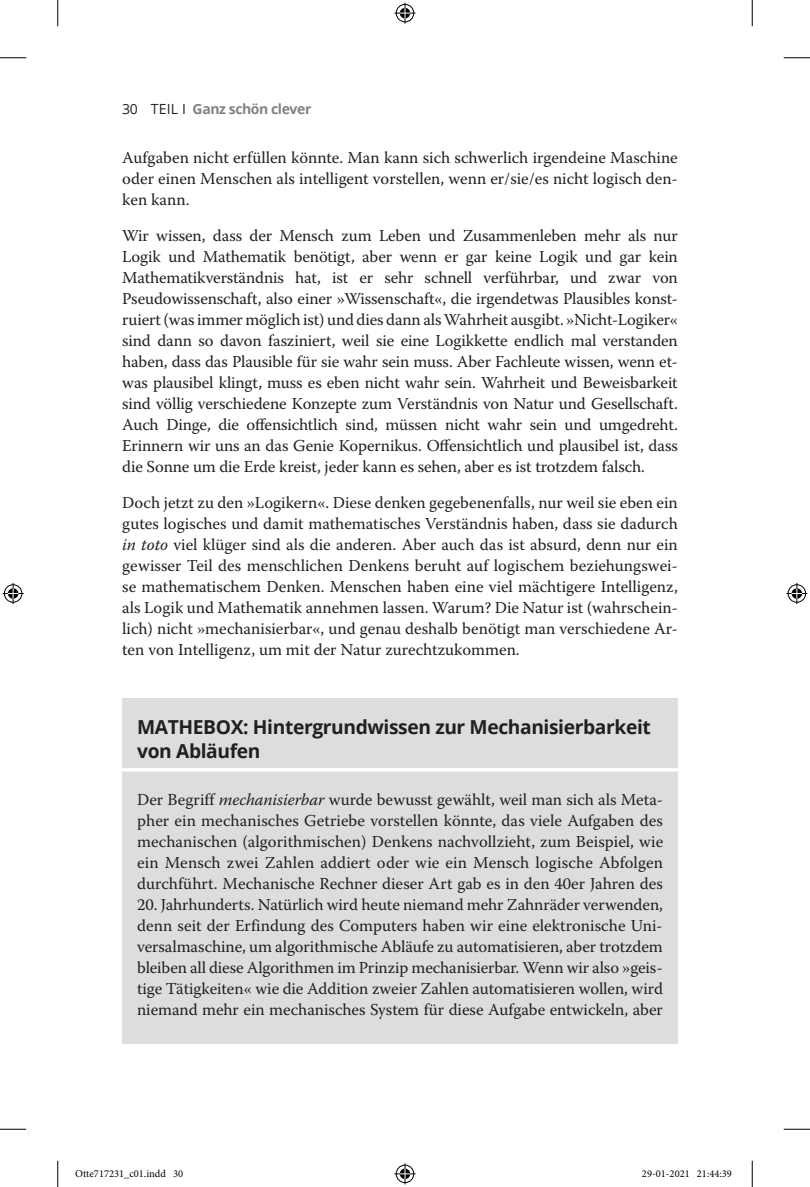
<style>
.page{position:relative;width:810px;height:1187px;background:#fff}
.page>*{position:absolute;margin:0;border:0;box-sizing:border-box;transform-origin:0 0}
.t1{font:700 19.25px/24.5px "Open Sans";letter-spacing:-.02em;color:#231f20}
.t2{font:16.62px/21px "Warnock Pro";color:#231f20;text-align:justify}
.t3{font:700 14px "Open Sans";letter-spacing:-.03em;color:#808285}
.t4{font:10.5px "Minion Pro";color:#000}
.s1{font-weight:400;color:#231f20}
.s2{font-style:italic}
</style>
<div class="page">
<div style="left:122px;top:698px;width:556px;height:90px;background:#dcdddf"></div>
<svg style="left:122px;top:768px;width:556px;height:4px;background:#fafafa"></svg>
<div style="left:122px;top:772px;width:556px;height:272px;background:#dcdddf"></div>
<svg style="left:0;top:57px;width:26px;height:1px"></svg>
<svg style="left:784px;top:57px;width:26px;height:1px"></svg>
<svg style="left:0;top:1129px;width:26px;height:1px"></svg>
<svg style="left:784px;top:1129px;width:26px;height:1px"></svg>
<svg style="left:57px;top:0;width:1px;height:26px"></svg>
<svg style="left:57px;top:1161px;width:1px;height:26px"></svg>
<svg style="left:752px;top:0;width:1px;height:26px"></svg>
<svg style="left:752px;top:1161px;width:1px;height:26px"></svg>
<svg style="left:394px;top:3px;width:21px;height:21px"></svg>
<svg style="left:394px;top:1163px;width:21px;height:21px"></svg>
<svg style="left:3px;top:583px;width:21px;height:21px"></svg>
<svg style="left:786px;top:583px;width:21px;height:21px"></svg>
<div style="left:178px;top:1169px;width:5px;height:8px;border:1px solid #fff;border-radius:50%"></div>
<svg style="left:178px;top:1170px;width:4px;height:7px"></svg>
<p class="t3" style="left:122px;top:99px;width:191px"><span class="s1">30 TEIL I</span> Ganz schön clever</p>
<p class="t2" style="left:122px;top:147px;width:557px">Aufgaben nicht erfüllen könnte. Man kann sich schwerlich irgendeine Maschine oder einen Menschen als intelligent vorstellen, wenn er/sie/es nicht logisch den&shy;ken kann.</p>
<p class="t2" style="left:122px;top:225px;width:557px">Wir wissen, dass der Mensch zum Leben und Zusammenleben mehr als nur Logik und Mathematik benötigt, aber wenn er gar keine Logik und gar kein Mathematikverständnis hat, ist er sehr schnell verführbar, und zwar von Pseudowissenschaft, also einer »Wissenschaft«, die irgendetwas Plausibles konst&shy;ruiert (was immer möglich ist) und dies dann als Wahrheit ausgibt. »Nicht-Logiker« sind dann so davon fasziniert, weil sie eine Logikkette endlich mal verstanden haben, dass das Plausible für sie wahr sein muss. Aber Fachleute wissen, wenn et&shy;was plausibel klingt, muss es eben nicht wahr sein. Wahrheit und Beweisbarkeit sind völlig verschiedene Konzepte zum Verständnis von Natur und Gesellschaft.<br>Auch Dinge, die offensichtlich sind, müssen nicht wahr sein und umgedreht.<br>Erinnern wir uns an das Genie Kopernikus. Offensichtlich und plausibel ist, dass die Sonne um die Erde kreist, jeder kann es sehen, aber es ist trotzdem falsch.</p>
<p class="t2" style="left:122px;top:491px;width:557px">Doch jetzt zu den »Logikern«. Diese denken gegebenenfalls, nur weil sie eben ein gutes logisches und damit mathematisches Verständnis haben, dass sie dadurch <span class="s2">in toto</span> viel klüger sind als die anderen. Aber auch das ist absurd, denn nur ein gewisser Teil des menschlichen Denkens beruht auf logischem beziehungswei&shy;se mathematischem Denken. Menschen haben eine viel mächtigere Intelligenz, als Logik und Mathematik annehmen lassen. Warum? Die Natur ist (wahrschein&shy;lich) nicht »mechanisierbar«, und genau deshalb benötigt man verschiedene Ar&shy;ten von Intelligenz, um mit der Natur zurechtzukommen.</p>
<p class="t1" style="left:137px;top:714px;width:515px">MATHEBOX: Hintergrundwissen zur Mechanisierbarkeit von Abläufen</p>
<p class="t2" style="left:137px;top:788px;width:528px">Der Begriff <span class="s2">mechanisierbar</span> wurde bewusst gewählt, weil man sich als Meta&shy;pher ein mechanisches Getriebe vorstellen könnte, das viele Aufgaben des mechanischen (algorithmischen) Denkens nachvollzieht, zum Beispiel, wie ein Mensch zwei Zahlen addiert oder wie ein Mensch logische Abfolgen durchführt. Mechanische Rechner dieser Art gab es in den 40er Jahren des</p>
<p class="t2" style="left:137px;top:893px;width:527px">20. Jahrhunderts. Natürlich wird heute niemand mehr Zahnräder verwenden, denn seit der Erfindung des Computers haben wir eine elektronische Uni&shy;versalmaschine, um algorithmische Abläufe zu automatisieren, aber trotzdem bleiben all diese Algorithmen im Prinzip mechanisierbar. Wenn wir also »geis&shy;tige Tätigkeiten« wie die Addition zweier Zahlen automatisieren wollen, wird niemand mehr ein mechanisches System für diese Aufgabe entwickeln, aber</p>
<p class="t4" style="left:75px;top:1167px;width:109px">Otte717231_c01.indd 30</p>
<p class="t4" style="left:642px;top:1167px;width:91px">29-01-2021 21:44:39</p>
</div>
